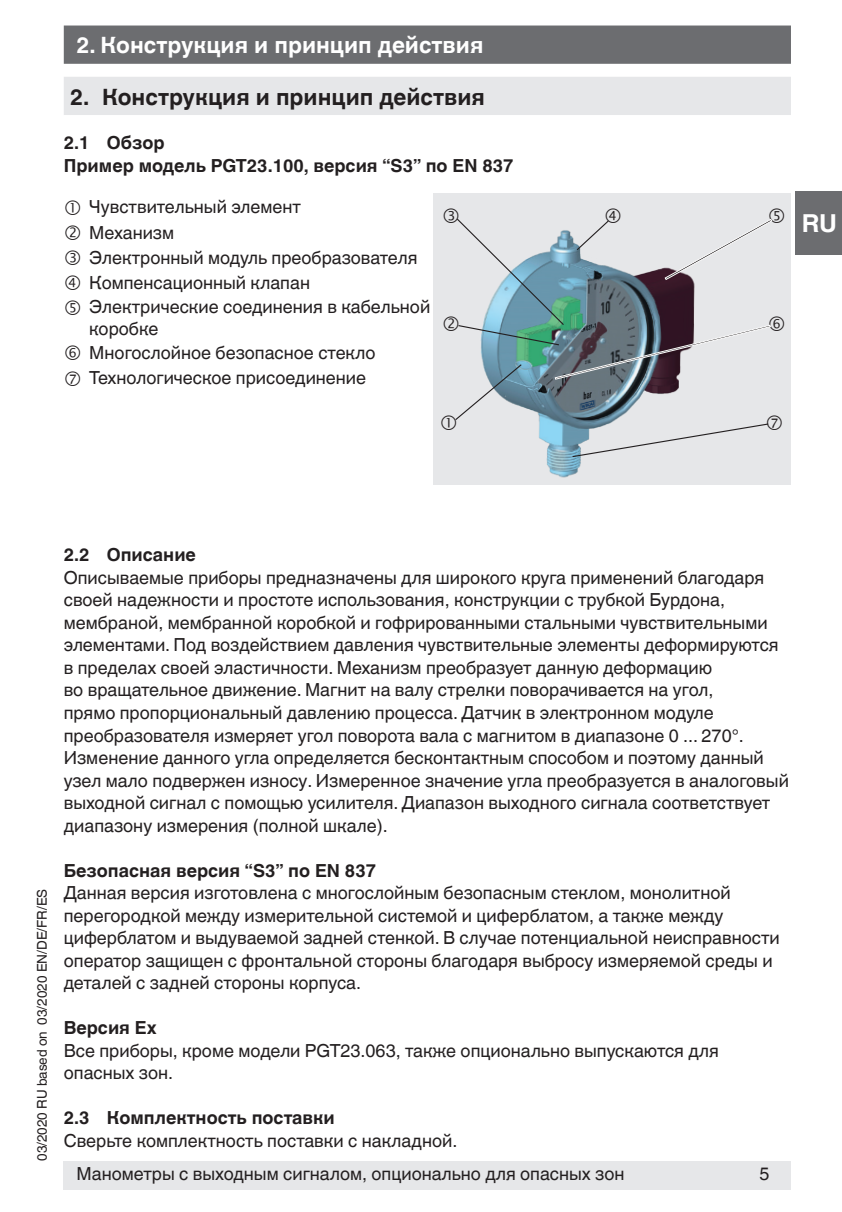
<style>
.page{position:relative;width:842px;height:1212px;background:#fff}
.page>*{position:absolute;margin:0;border:0;box-sizing:border-box;transform-origin:0 0}
.t1{font:700 24.75px "Helvetica World";color:#fff}
.t2{font:700 22.5px "Helvetica World";color:#231f20}
.t3{font:700 22.5px "Helvetica World";color:#fff}
.t4{font:18px/22.5px "Helvetica World";color:#231f20}
.t5{font:700 18px/22.5px "Helvetica World";color:#231f20}
.t6{font:13.5px "Helvetica World";color:#231f20}
</style>
<div class="page">
<div style="left:64px;top:77px;width:727px;height:38px;background:#e6e7e9"></div>
<div style="left:434px;top:194px;width:357px;height:291px;background:#e6e7e9"></div>
<img style="left:546px;top:458px;width:35px;height:20px">
<div style="left:64px;top:1161px;width:727px;height:29px;background:#e6e7e9"></div>
<div style="left:64px;top:26px;width:727px;height:38px;background:#6c6d70;border:2px solid #6c6d70"></div>
<div style="left:795px;top:191px;width:47px;height:64px;background:#6c6d70"></div>
<svg style="left:455px;top:218px;width:317px;height:240px"></svg>
<p class="t3" style="left:77px;top:32px;width:408px">2. Конструкция и принцип действия</p>
<p class="t2" style="left:70px;top:85px;width:416px">2. Конструкция и принцип действия</p>
<p class="t5" style="left:64px;top:132px;width:451px">2.1 Обзор<br>Пример модель PGT23.100, версия “S3” по EN 837</p>
<p class="t4" style="left:89px;top:195px;width:342px;line-height:24.3px">Чувствительный элемент<br>Механизм<br>Электронный модуль преобразователя<br>Компенсационный клапан<br>Электрические соединения в кабельной коробке<br>Многослойное безопасное стекло<br>Технологическое присоединение</p>
<h1 class="t1" style="left:802px;top:209px;width:37px">RU</h1>
<p class="t6" style="left:34px;top:1161px;width:274px;rotate:-90deg">03/2020 RU based on 03/2020 EN/DE/FR/ES</p>
<p class="t5" style="left:64px;top:544px;width:134px">2.2 Описание</p>
<p class="t4" style="left:64px;top:566px;width:727px">Описываемые приборы предназначены для широкого круга применений благодаря своей надежности и простоте использования, конструкции с трубкой Бурдона, мембраной, мембранной коробкой и гофрированными стальными чувствительными элементами. Под воздействием давления чувствительные элементы деформируются в пределах своей эластичности. Механизм преобразует данную деформацию<br>во вращательное движение. Магнит на валу стрелки поворачивается на угол,<br>прямо пропорциональный давлению процесса. Датчик в электронном модуле преобразователя измеряет угол поворота вала с магнитом в диапазоне 0 ... 270°.<br>Изменение данного угла определяется бесконтактным способом и поэтому данный узел мало подвержен износу. Измеренное значение угла преобразуется в аналоговый выходной сигнал с помощью усилителя. Диапазон выходного сигнала соответствует диапазону измерения (полной шкале).</p>
<p class="t5" style="left:64px;top:859px;width:314px">Безопасная версия “S3” по EN 837</p>
<p class="t4" style="left:64px;top:881px;width:717px">Данная версия изготовлена с многослойным безопасным стеклом, монолитной перегородкой между измерительной системой и циферблатом, а также между циферблатом и выдуваемой задней стенкой. В случае потенциальной неисправности оператор защищен с фронтальной стороны благодаря выбросу измеряемой среды и деталей с задней стороны корпуса.</p>
<p class="t5" style="left:64px;top:1016px;width:95px">Версия Ex</p>
<p class="t4" style="left:64px;top:1039px;width:656px">Все приборы, кроме модели PGT23.063, также опционально выпускаются для опасных зон.</p>
<p class="t5" style="left:64px;top:1106px;width:272px">2.3 Комплектность поставки</p>
<p class="t4" style="left:76px;top:1123px;width:550px;line-height:33.8px;text-indent:-13px">Сверьте комплектность поставки с накладной.<br>Манометры с выходным сигналом, опционально для опасных зон</p>
<p class="t4" style="left:759px;top:1163px;width:12px">5</p>
</div>
